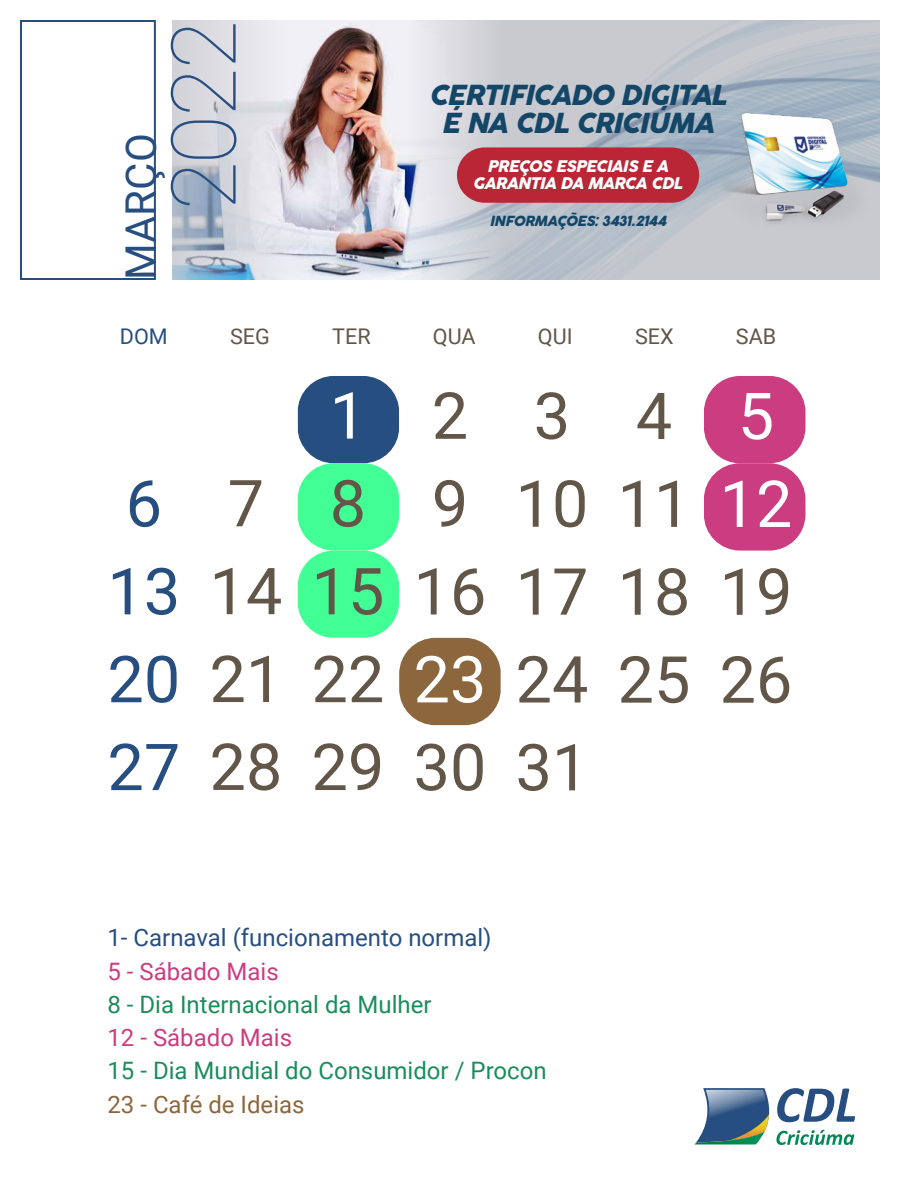
<style>
.page{position:relative;width:900px;height:1200px;background:#fff}
.page>*{position:absolute;margin:0;border:0;box-sizing:border-box;transform-origin:0 0}
.t1{font:100 90px "Roboto";color:#274e80}
.t2{font:64.8px/87.9px "Roboto";color:#625648}
.t3{font:64.8px/87.9px "Roboto";color:#274e80}
.t4{font:64.8px/87.9px "Roboto";color:#fff}
.t5{font:42px "Roboto";color:#274e80}
.t6{font:italic 27.6px/28.4px "Cocogoose Pro";letter-spacing:-.05em;color:#144667;text-align:center}
.t7{font:24px "Roboto";color:#1b8c5c}
.t8{font:24px "Roboto";color:#274e80}
.t9{font:24px "Roboto";color:#cb3c80}
.t10{font:24px "Roboto";color:#8c663d}
.t11{font:21.6px "Roboto";color:#625648}
.t12{font:21.6px "Roboto";color:#274e80}
.t13{font:italic 16px/17.1px "Cocogoose Pro";letter-spacing:-.05em;color:#fff;text-align:center}
.t14{font:italic 14px "Cocogoose Pro";letter-spacing:-.04em;color:#144667}
</style>
<div class="page">
<div style="left:298px;top:551px;width:101px;height:87px;background:#41ff95;border-radius:36px"></div>
<div style="left:298px;top:376px;width:101px;height:87px;background:#274e80;border-radius:36px"></div>
<div style="left:704px;top:376px;width:102px;height:87px;background:#cb3c80;border-radius:36px"></div>
<div style="left:298px;top:463px;width:101px;height:88px;background:#41ff95;border-radius:36px"></div>
<div style="left:704px;top:463px;width:102px;height:88px;background:#cb3c80;border-radius:36px"></div>
<div style="left:399px;top:638px;width:102px;height:87px;background:#8c663d;border-radius:36px"></div>
<svg style="left:172px;top:20px;width:708px;height:58px;background:#cac9ce"></svg>
<img style="left:172px;top:78px;width:708px;height:202px">
<img style="left:702px;top:86px;width:178px;height:156px">
<div style="left:457px;top:147px;width:242px;height:56px;background:#b92736;border-radius:28px"></div>
<svg style="left:695px;top:1088px;width:160px;height:57px"></svg>
<svg style="left:20px;top:20px;width:136px;height:260px"></svg>
<h1 class="t1" style="left:141px;top:210px;width:192px;rotate:-90deg">2022</h1>
<h3 class="t5" style="left:112px;top:280px;width:148px;rotate:-90deg">MARÇO</h3>
<p class="t6" style="left:429px;top:81px;width:300px">CERTIFICADO DIGITAL<br>É NA CDL CRICIÚMA</p>
<p class="t13" style="left:473px;top:158px;width:212px">PREÇOS ESPECIAIS E A<br>GARANTIA DA MARCA CDL</p>
<p class="t14" style="left:489px;top:212px;width:179px">INFORMAÇÕES: 3431.2144</p>
<p class="t12" style="left:120px;top:321px;width:49px">DOM</p>
<p class="t11" style="left:230px;top:321px;width:41px">SEG</p>
<p class="t11" style="left:332px;top:321px;width:40px">TER</p>
<p class="t11" style="left:433px;top:321px;width:44px">QUA</p>
<p class="t11" style="left:538px;top:321px;width:36px">QUI</p>
<p class="t11" style="left:635px;top:321px;width:40px">SEX</p>
<p class="t11" style="left:736px;top:321px;width:42px">SAB</p>
<h2 class="t3" style="left:107px;top:457px;width:74px">6<br>13<br>20<br>27</h2>
<h2 class="t4" style="left:330px;top:369px;width:38px">1</h2>
<h2 class="t2" style="left:330px;top:457px;width:38px">8</h2>
<h2 class="t2" style="left:210px;top:457px;width:176px">7<br>14 15<br>21 22<br>28 29</h2>
<h2 class="t2" style="left:414px;top:369px;width:74px">2<br>9<br>16</h2>
<h2 class="t4" style="left:414px;top:633px;width:74px">23</h2>
<h2 class="t2" style="left:414px;top:721px;width:74px">30</h2>
<h2 class="t2" style="left:516px;top:370px;width:176px">3<br>10 11<br>17 18<br>24 25<br>31</h2>
<h2 class="t2" style="left:636px;top:370px;width:38px">4</h2>
<h2 class="t4" style="left:720px;top:370px;width:74px">5<br>12</h2>
<h2 class="t2" style="left:720px;top:545px;width:74px">19<br>26</h2>
<p class="t8" style="left:108px;top:921px;width:386px">1- Carnaval (funcionamento normal)</p>
<p class="t9" style="left:108px;top:954px;width:173px">5 - Sábado Mais</p>
<p class="t7" style="left:108px;top:988px;width:326px">8 - Dia Internacional da Mulher</p>
<p class="t9" style="left:108px;top:1021px;width:186px">12 - Sábado Mais</p>
<p class="t7" style="left:108px;top:1054px;width:441px">15 - Dia Mundial do Consumidor / Procon</p>
<p class="t10" style="left:108px;top:1087px;width:199px">23 - Café de Ideias</p>
</div>
